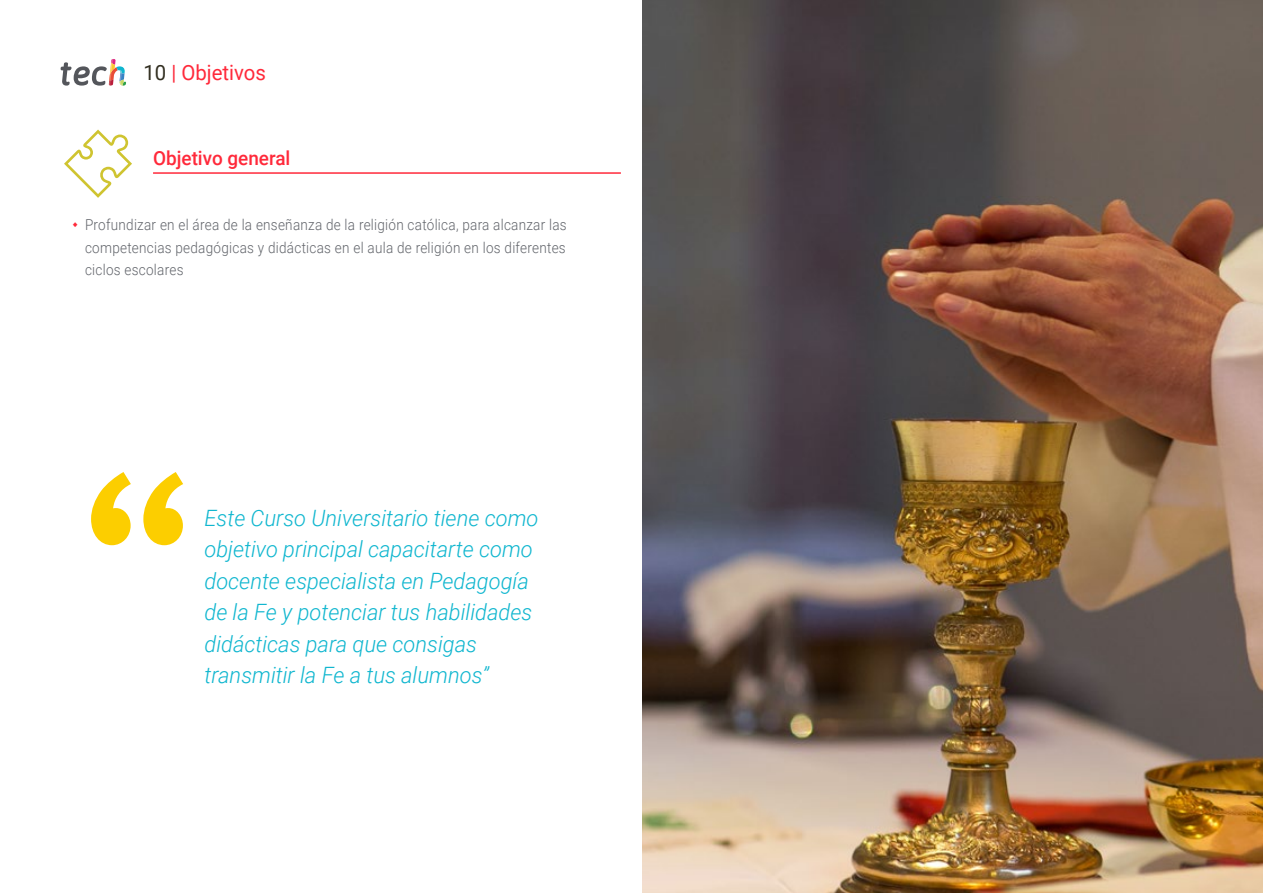
<style>
.page{position:relative;width:1263px;height:893px;background:#fff}
.page>*{position:absolute;margin:0;border:0;box-sizing:border-box;transform-origin:0 0}
.t1{font:italic 300 22.5px/31.5px "Roboto";color:#0fb6cf}
.t2{font:21px "Roboto";color:#ff293a}
.t3{font:500 19.5px "Roboto";color:#ff293a}
.t4{font:300 15px/22.5px "Roboto";letter-spacing:.02em;color:#61646a;text-align:justify;scale:.9 1}
.s1{color:#312e20}
.s2{color:#fc2a3b}
</style>
<div class="page">
<hr style="left:153px;top:173px;width:468px;height:1px;background:#ff293a">
<svg style="left:64px;top:130px;width:68px;height:68px"></svg>
<img style="left:642px;top:0;width:621px;height:893px">
<svg style="left:61px;top:59px;width:65px;height:27px"></svg>
<svg style="left:91px;top:472px;width:92px;height:73px"></svg>
<p class="t2" style="left:144px;top:57px;width:124px"><span class="s1">10</span> <span class="s2">|</span> Objetivos</p>
<p class="t3" style="left:153px;top:144px;width:139px">Objetivo general</p>
<p class="t4" style="left:85px;top:213px;width:537px">Profundizar en el área de la enseñanza de la religión católica, para alcanzar las competencias pedagógicas y didácticas en el aula de religión en los diferentes ciclos escolares</p>
<p class="t1" style="left:204px;top:501px;width:336px">Este Curso Universitario tiene como objetivo principal capacitarte como docente especialista en Pedagogía de la Fe y potenciar tus habilidades didácticas para que consigas transmitir la Fe a tus alumnos”</p>
</div>
